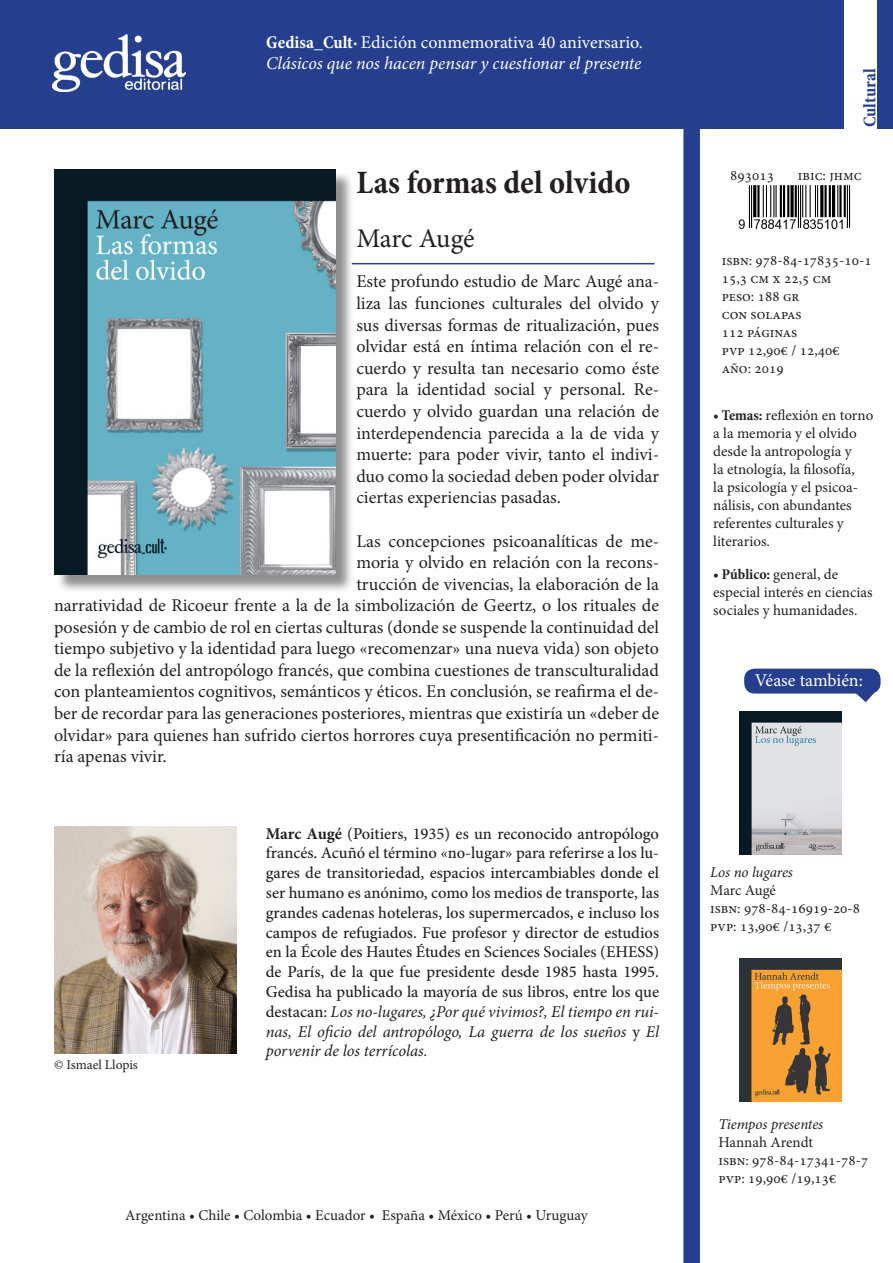
<style>
.page{position:relative;width:893px;height:1263px;background:#fff}
.page>*{position:absolute;margin:0;border:0;box-sizing:border-box;transform-origin:0 0}
.t1{font:700 condensed 33px "Minion Pro";color:#231f20}
.t2{font:27px "Minion Pro";color:#231f20}
.Texto_bruto{font:18px/21.6px "Minion Pro";color:#231f20;text-align:justify}
.t3{font:18px "Minion Pro";color:#fff}
.t4{font:italic 18px "Minion Pro";letter-spacing:-.005em;color:#fff}
.Clasificación{font:700 condensed 18px "Minion Pro";color:#253f8e}
.Autores{font:500 16.5px/19.8px "Minion Pro";color:#231f20;text-align:justify}
.Temas_y_público{font:15px/18px "Minion Pro";color:#231f20}
.Datos_técnicos{font:15px "Minion Pro";color:#231f20}
.Datos_técnicos-2{font:italic 15px "Minion Pro";letter-spacing:-.01em;color:#231f20}
.Clasificación-2{font:13.5px "Minion Pro";color:#231f20}
.s1{font-weight:700;font-stretch:condensed}
.s2{font-weight:700}
.s3{font-weight:400;font-style:italic}
</style>
<div class="page">
<div style="left:0;top:0;width:893px;height:128px;background:#253f8e"></div>
<div style="left:844px;top:0;width:33px;height:129px;background:#fff"></div>
<div style="left:56px;top:172px;width:298px;height:421px;background:#231f20;opacity:.5"></div>
<img style="left:54px;top:169px;width:281px;height:406px">
<svg style="left:848px;top:671px;width:31px;height:31px"></svg>
<div style="left:744px;top:669px;width:136px;height:24px;background:#253f8e;border-radius:10px"></div>
<hr style="left:352px;top:263px;width:303px;height:1px;background:#253f8e">
<img style="left:54px;top:826px;width:183px;height:228px">
<img style="left:740px;top:958px;width:101px;height:143px">
<img style="left:740px;top:711px;width:101px;height:144px">
<div style="left:683px;top:120px;width:17px;height:1143px;background:#253f8e"></div>
<img style="left:53px;top:34px;width:133px;height:57px">
<img style="left:738px;top:185px;width:113px;height:44px">
<p class="t3" style="left:266px;top:30px;width:378px"><span class="s1">Gedisa_Cult·</span> Edición conmemorativa 40 aniversario.</p>
<p class="t4" style="left:266px;top:51px;width:377px">Clásicos que nos hacen pensar y cuestionar el presente</p>
<p class="t1" style="left:356px;top:160px;width:276px">Las formas del olvido</p>
<p class="t2" style="left:356px;top:221px;width:120px">Marc Augé</p>
<p class="Texto_bruto" style="left:356px;top:271px;width:304px">Este profundo estudio de Marc Augé ana&shy;liza las funciones culturales del olvido y sus diversas formas de ritualización, pues olvidar está en íntima relación con el re&shy;cuerdo y resulta tan necesario como éste para la identidad social y personal. Re&shy;cuerdo y olvido guardan una relación de interdependencia parecida a la de vida y muerte: para poder vivir, tanto el indivi&shy;duo como la sociedad deben poder olvidar ciertas experiencias pasadas.</p>
<p class="Texto_bruto" style="left:356px;top:530px;width:304px">Las concepciones psicoanalíticas de me-</p>
<p class="Texto_bruto" style="left:356px;top:552px;width:304px">moria y olvido en relación con la recons-</p>
<p class="Texto_bruto" style="left:356px;top:573px;width:304px">trucción de vivencias, la elaboración de la</p>
<p class="Texto_bruto" style="left:54px;top:594px;width:606px">narratividad de Ricoeur frente a la de la simbolización de Geertz, o los rituales de</p>
<p class="Texto_bruto" style="left:54px;top:616px;width:607px">posesión y de cambio de rol en ciertas culturas (donde se suspende la continuidad del</p>
<p class="Texto_bruto" style="left:54px;top:638px;width:606px">tiempo subjetivo y la identidad para luego «recomenzar» una nueva vida) son objeto</p>
<p class="Texto_bruto" style="left:54px;top:659px;width:606px">de la reflexión del antropólogo francés, que combina cuestiones de transculturalidad</p>
<p class="Texto_bruto" style="left:54px;top:681px;width:607px">con planteamientos cognitivos, semánticos y éticos. En conclusión, se reafirma el de-</p>
<p class="Texto_bruto" style="left:54px;top:702px;width:607px">ber de recordar para las generaciones posteriores, mientras que existiría un «deber de</p>
<p class="Texto_bruto" style="left:54px;top:724px;width:607px">olvidar» para quienes han sufrido ciertos horrores cuya presentificación no permiti-</p>
<p class="Texto_bruto" style="left:54px;top:746px;width:114px">ría apenas vivir.</p>
<p class="Clasificación-2" style="left:54px;top:1056px;width:85px">© Ismael Llopis</p>
<p class="Autores" style="left:266px;top:823px;width:395px"><span class="s2">Marc Augé</span> (Poitiers, 1935) es un reconocido antropólogo francés. Acuñó el término «no-lugar» para referirse a los lu&shy;gares de transitoriedad, espacios intercambiables donde el ser humano es anónimo, como los medios de transporte, las grandes cadenas hoteleras, los supermercados, e incluso los campos de refugiados. Fue profesor y director de estudios en la École des Hautes Études en Sciences Sociales (EHESS) de París, de la que fue presidente desde 1985 hasta 1995.<br>Gedisa ha publicado la mayoría de sus libros, entre los que destacan: <span class="s3">Los no-lugares, ¿Por qué vivimos?, El tiempo en rui&shy;nas, El oficio del antropólogo, La guerra de los sueños</span> y <span class="s3">El porvenir de los terrícolas.</span></p>
<p class="Temas_y_público" style="left:125px;top:1206px;width:464px">Argentina • Chile • Colombia • Ecuador • España • México • Perú • Uruguay</p>
<p class="Clasificación" style="left:857px;top:127px;width:60px;rotate:-90deg">Cultural</p>
<p class="Temas_y_público" style="left:730px;top:167px;width:45px">893013</p>
<p class="Temas_y_público" style="left:798px;top:167px;width:65px">ibic: jhmc</p>
<p class="Datos_técnicos" style="left:722px;top:250px;width:151px">isbn: 978-84-17835-10-1</p>
<p class="Datos_técnicos" style="left:722px;top:268px;width:111px">15,3 cm x 22,5 cm</p>
<p class="Datos_técnicos" style="left:722px;top:286px;width:79px">peso: 188 gr</p>
<p class="Datos_técnicos" style="left:722px;top:304px;width:81px">con solapas</p>
<p class="Datos_técnicos" style="left:722px;top:322px;width:77px">112 páginas</p>
<p class="Datos_técnicos" style="left:722px;top:340px;width:119px">pvp 12,90€ / 12,40€</p>
<p class="Datos_técnicos" style="left:722px;top:358px;width:63px">año: 2019</p>
<p class="Temas_y_público" style="left:713px;top:406px;width:162px"><span class="s1">• Temas:</span> reflexión en torno a la memoria y el olvido desde la antropología y<br>la etnología, la filosofía,<br>la psicología y el psicoa&shy;nálisis, con abundantes referentes culturales y literarios.</p>
<p class="Temas_y_público" style="left:713px;top:565px;width:161px"><span class="s1">• Público:</span> general, de especial interés en ciencias sociales y humanidades.</p>
<p class="t3" style="left:755px;top:668px;width:110px">Véase también:</p>
<p class="Datos_técnicos-2" style="left:710px;top:862px;width:84px">Los no lugares</p>
<p class="Datos_técnicos" style="left:710px;top:880px;width:67px">Marc Augé</p>
<p class="Datos_técnicos" style="left:710px;top:898px;width:151px">isbn: 978-84-16919-20-8</p>
<p class="Datos_técnicos" style="left:710px;top:916px;width:123px">pvp: 13,90€ /13,37 €</p>
<p class="Datos_técnicos-2" style="left:718px;top:1114px;width:106px">Tiempos presentes</p>
<p class="Datos_técnicos" style="left:718px;top:1132px;width:96px">Hannah Arendt</p>
<p class="Datos_técnicos" style="left:718px;top:1150px;width:151px">isbn: 978-84-17341-78-7</p>
<p class="Datos_técnicos" style="left:718px;top:1168px;width:119px">pvp: 19,90€ /19,13€</p>
</div>
